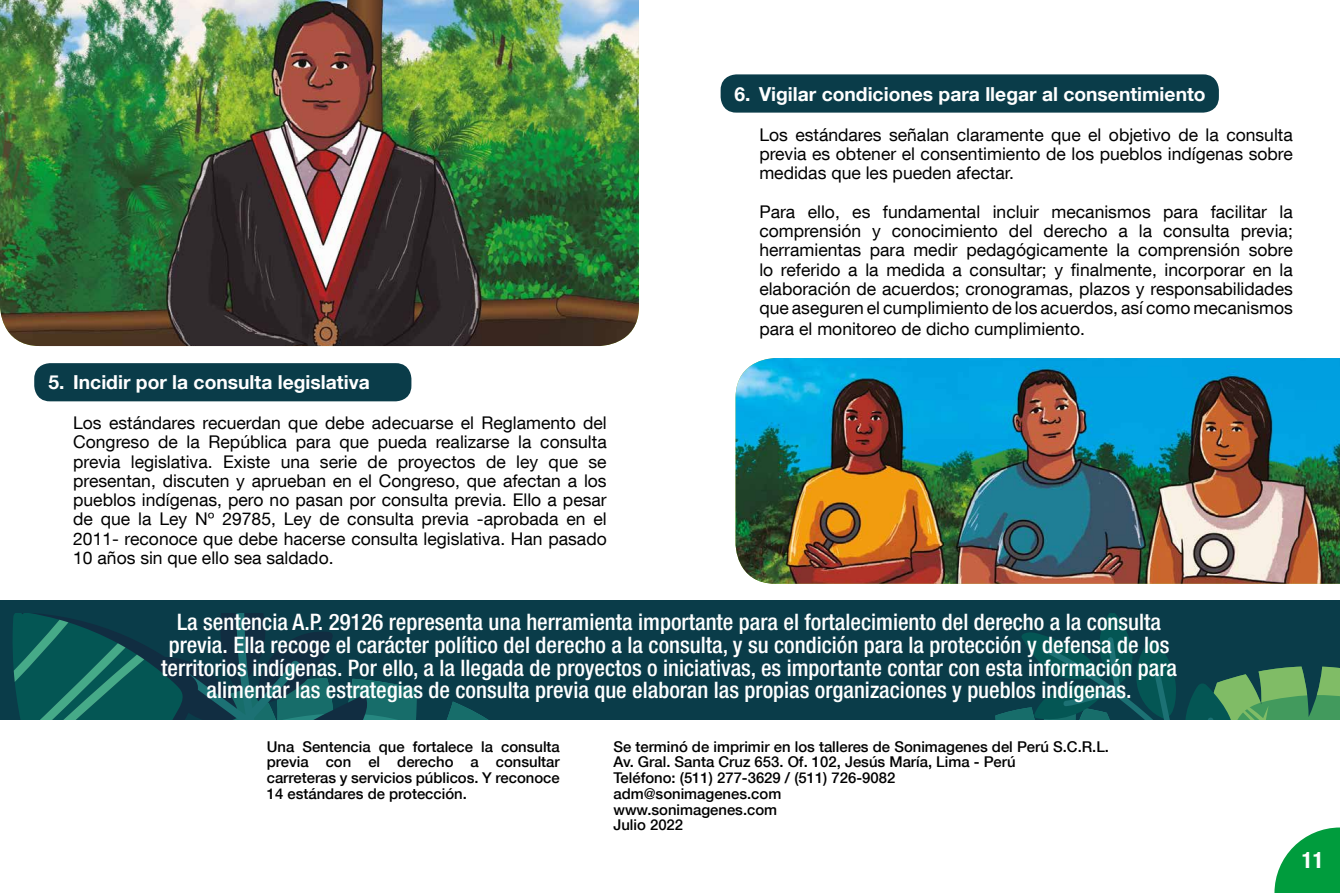
<style>
.page{position:relative;width:1340px;height:893px;background:#fff}
.page>*{position:absolute;margin:0;border:0;box-sizing:border-box;transform-origin:0 0}
.t1{font:500 condensed 22.75px/22.8px "Helvetica Neue LT Com";color:#fff;text-align:center}
.t2{font:700 condensed 22.75px "Helvetica Neue LT Com";color:#fff}
.t3{font:700 19.25px "Helvetica Neue LT Com";color:#fff}
.t4{font:17.5px/19.2px "Helvetica Neue LT Com";color:#000;text-align:justify}
.t5{font:500 14.88px/15.8px "Helvetica Neue LT Com";color:#000;text-align:justify}
</style>
<div class="page">
<svg style="left:1274px;top:827px;width:65px;height:66px"></svg>
<div style="left:34px;top:363px;width:377px;height:38px;background:#0a3c49;border-radius:16px"></div>
<div style="left:720px;top:74px;width:498px;height:39px;background:#0a3c49;border-radius:16px"></div>
<div style="left:0;top:600px;width:1339px;height:119px;background:#0a3c49"></div>
<svg style="left:12px;top:614px;width:475px;height:105px"></svg>
<svg style="left:995px;top:614px;width:344px;height:105px"></svg>
<img style="left:0;top:0;width:639px;height:346px">
<img style="left:735px;top:358px;width:604px;height:226px">
<p class="t3" style="left:48px;top:370px;width:323px">5. Incidir por la consulta legislativa</p>
<p class="t4" style="left:73px;top:413px;width:535px">Los estándares recuerdan que debe adecuarse el Reglamento del Congreso de la República para que pueda realizarse la consulta previa legislativa. Existe una serie de proyectos de ley que se presentan, discuten y aprueban en el Congreso, que afectan a los pueblos indígenas, pero no pasan por consulta previa. Ello a pesar de que la Ley Nº 29785, Ley de consulta previa -aprobada en el 2011- reconoce que debe hacerse consulta legislativa. Han pasado 10 años sin que ello sea saldado.</p>
<p class="t3" style="left:734px;top:82px;width:472px">6. Vigilar condiciones para llegar al consentimiento</p>
<p class="t4" style="left:759px;top:125px;width:535px">Los estándares señalan claramente que el objetivo de la consulta previa es obtener el consentimiento de los pueblos indígenas sobre medidas que les pueden afectar.</p>
<p class="t4" style="left:759px;top:202px;width:535px">Para ello, es fundamental incluir mecanismos para facilitar la comprensión y conocimiento del derecho a la consulta previa; herramientas para medir pedagógicamente la comprensión sobre lo referido a la medida a consultar; y finalmente, incorporar en la elaboración de acuerdos; cronogramas, plazos y responsabilidades que aseguren el cumplimiento de los acuerdos, así como mecanismos</p>
<p class="t4" style="left:759px;top:319px;width:327px">para el monitoreo de dicho cumplimiento.</p>
<p class="t1" style="left:161px;top:610px;width:1017px">La sentencia A.P. 29126 representa una herramienta importante para el fortalecimiento del derecho a la consulta previa. Ella recoge el carácter político del derecho a la consulta, y su condición para la protección y defensa de los territorios indígenas. Por ello, a la llegada de proyectos o iniciativas, es importante contar con esta información para alimentar las estrategias de consulta previa que elaboran las propias organizaciones y pueblos indígenas.</p>
<p class="t5" style="left:613px;top:738px;width:497px;text-align:left">Se terminó de imprimir en los talleres de Sonimagenes del Perú S.C.R.L.<br>Av. Gral. Santa Cruz 653. Of. 102, Jesús María, Lima - Perú<br>Teléfono: (511) 277-3629 / (511) 726-9082<br>adm@sonimagenes.com<br>www.sonimagenes.com<br>Julio 2022</p>
<p class="t5" style="left:267px;top:738px;width:294px">Una Sentencia que fortalece la consulta previa con el derecho a consultar carreteras y servicios públicos. Y reconoce 14 estándares de protección.</p>
<h1 class="t2" style="left:1301px;top:846px;width:23px">11</h1>
</div>
